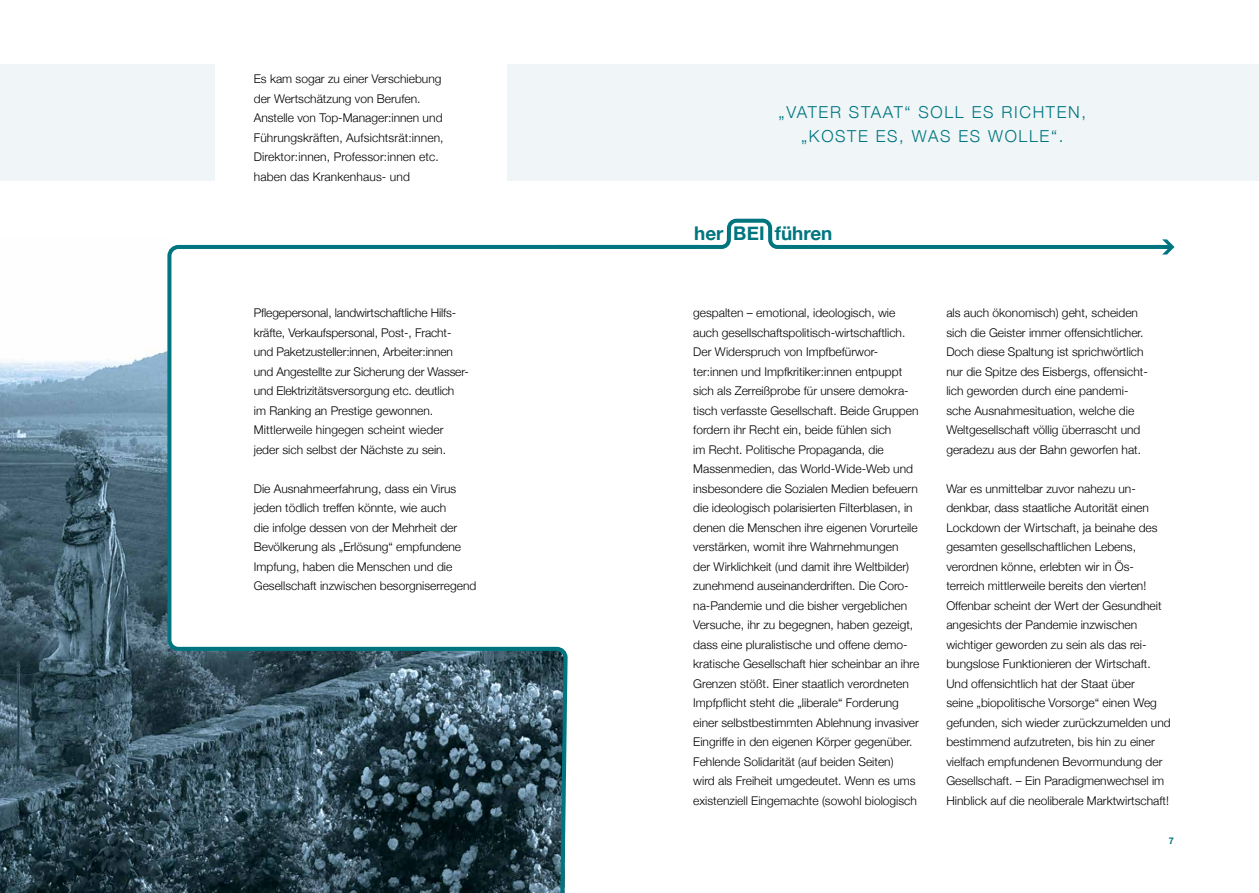
<style>
.page{position:relative;width:1259px;height:893px;background:#fff}
.page>*{position:absolute;margin:0;border:0;box-sizing:border-box;transform-origin:0 0}
.t1{font:700 18.9px "Helvetica Neue";color:#007580}
.t2{font:300 16.5px/24px "Helvetica Neue";letter-spacing:.1em;color:#007580;text-align:center}
.t3{font:300 12px/19.5px "Helvetica Neue";color:#000}
.t4{font:700 9.15px "Helvetica Neue";color:#007580}
</style>
<div class="page">
<div style="left:507px;top:64px;width:752px;height:116px;background:#f0f6f7"></div>
<div style="left:0;top:64px;width:215px;height:116px;background:#f0f6f7"></div>
<img style="left:0;top:350px;width:165px;height:543px">
<svg style="left:165px;top:244px;width:403px;height:649px"></svg>
<svg style="left:552px;top:218px;width:622px;height:37px"></svg>
<p class="t3" style="left:254px;top:68px;width:191px">Es kam sogar zu einer Verschiebung der Wertschätzung von Berufen.<br>Anstelle von Top-Manager:innen und Führungskräften, Aufsichtsrät:innen, Direktor:innen, Professor:innen etc. haben das Krankenhaus- und</p>
<p class="t3" style="left:254px;top:302px;width:217px">Pflegepersonal, landwirtschaftliche Hilfs&shy;kräfte, Verkaufspersonal, Post-, Fracht&shy;und Paketzusteller:innen, Arbeiter:innen und Angestellte zur Sicherung der Wasser&shy;und Elektrizitätsversorgung etc. deutlich im Ranking an Prestige gewonnen.<br>Mittlerweile hingegen scheint wieder jeder sich selbst der Nächste zu sein.</p>
<p class="t3" style="left:254px;top:478px;width:224px">Die Ausnahmeerfahrung, dass ein Virus jeden tödlich treffen könnte, wie auch<br>die infolge dessen von der Mehrheit der Bevölkerung als „Erlösung“ empfundene Impfung, haben die Menschen und die Gesellschaft inzwischen besorgniserregend</p>
<h2 class="t2" style="left:778px;top:99px;width:309px">„VATER STAAT“ SOLL ES RICHTEN, „KOSTE ES, WAS ES WOLLE“.</h2>
<h1 class="t1" style="left:694px;top:219px;width:140px">her BEI führen</h1>
<p class="t3" style="left:693px;top:302px;width:228px">gespalten – emotional, ideologisch, wie auch gesellschaftspolitisch-wirtschaftlich.<br>Der Widerspruch von Impfbefürwor&shy;ter:innen und Impfkritiker:innen entpuppt sich als Zerreißprobe für unsere demokra&shy;tisch verfasste Gesellschaft. Beide Gruppen fordern ihr Recht ein, beide fühlen sich<br>im Recht. Politische Propaganda, die Massenmedien, das World-Wide-Web und insbesondere die Sozialen Medien befeuern die ideologisch polarisierten Filterblasen, in denen die Menschen ihre eigenen Vorurteile verstärken, womit ihre Wahrnehmungen<br>der Wirklichkeit (und damit ihre Weltbilder) zunehmend auseinanderdriften. Die Coro&shy;na-Pandemie und die bisher vergeblichen Versuche, ihr zu begegnen, haben gezeigt, dass eine pluralistische und offene demo&shy;kratische Gesellschaft hier scheinbar an ihre Grenzen stößt. Einer staatlich verordneten Impfpflicht steht die „liberale“ Forderung einer selbstbestimmten Ablehnung invasiver Eingriffe in den eigenen Körper gegenüber.<br>Fehlende Solidarität (auf beiden Seiten)<br>wird als Freiheit umgedeutet. Wenn es ums existenziell Eingemachte (sowohl biologisch</p>
<p class="t3" style="left:946px;top:302px;width:203px">als auch ökonomisch) geht, scheiden sich die Geister immer offensichtlicher.<br>Doch diese Spaltung ist sprichwörtlich nur die Spitze des Eisbergs, offensicht&shy;lich geworden durch eine pandemi&shy;sche Ausnahmesituation, welche die Weltgesellschaft völlig überrascht und geradezu aus der Bahn geworfen hat.</p>
<p class="t3" style="left:946px;top:478px;width:226px">War es unmittelbar zuvor nahezu un&shy;denkbar, dass staatliche Autorität einen Lockdown der Wirtschaft, ja beinahe des gesamten gesellschaftlichen Lebens, verordnen könne, erlebten wir in Ös&shy;terreich mittlerweile bereits den vierten!<br>Offenbar scheint der Wert der Gesundheit angesichts der Pandemie inzwischen wichtiger geworden zu sein als das rei&shy;bungslose Funktionieren der Wirtschaft.<br>Und offensichtlich hat der Staat über<br>seine „biopolitische Vorsorge“ einen Weg gefunden, sich wieder zurückzumelden und bestimmend aufzutreten, bis hin zu einer vielfach empfundenen Bevormundung der Gesellschaft. – Ein Paradigmenwechsel im Hinblick auf die neoliberale Marktwirtschaft!</p>
<p class="t4" style="left:1168px;top:833px;width:7px">7</p>
</div>
